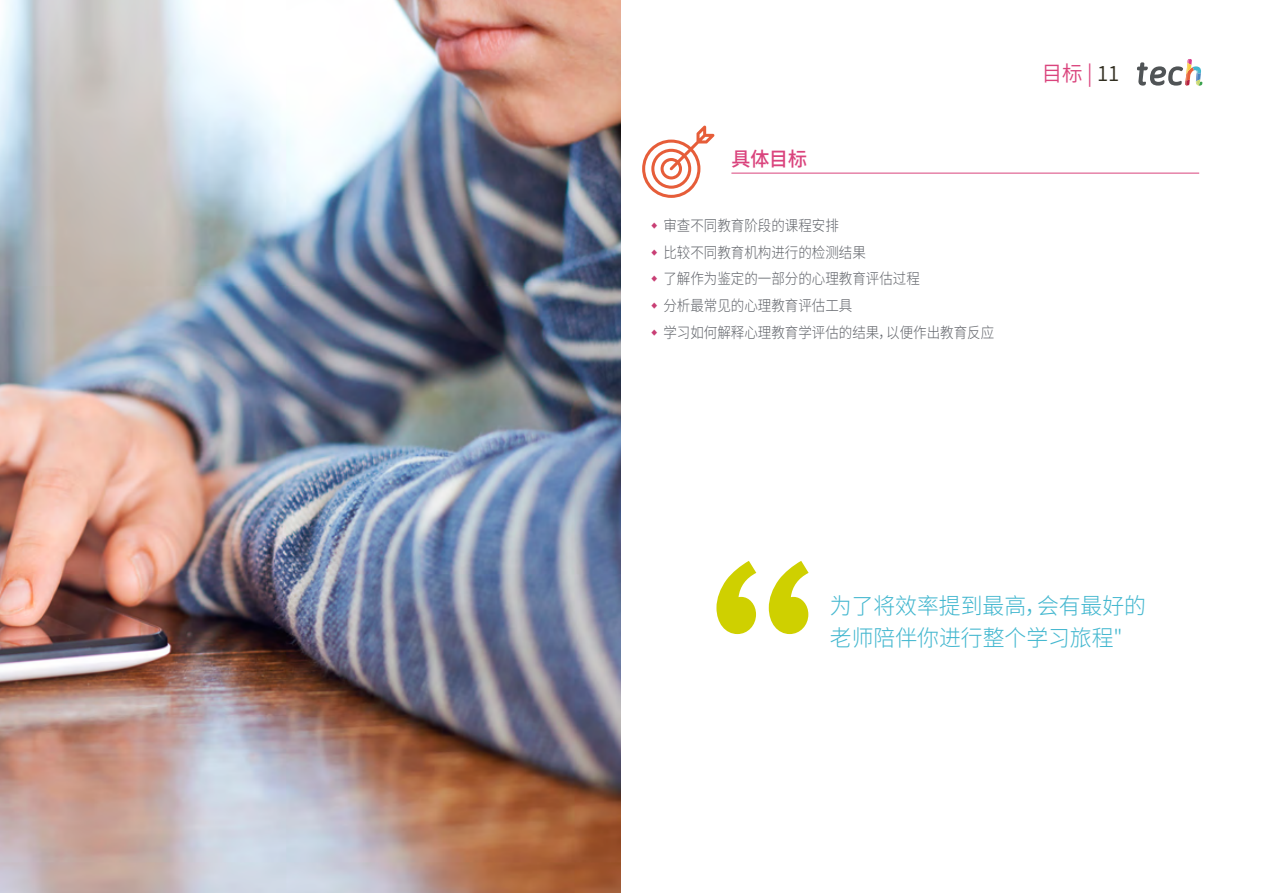
<style>
.page{position:relative;width:1263px;height:893px;background:#fff}
.page>*{position:absolute;margin:0;border:0;box-sizing:border-box;transform-origin:0 0}
.t1{font:300 22.5px/31.5px "Source Han Sans CN";color:#43b7cf}
.t2{font:21px "Source Han Sans CN";color:#da447d}
.t3{font:500 19.5px "Source Han Sans CN";color:#da447d}
.t4{font:300 15px/26.7px "Source Han Sans CN";color:#61646a;scale:.9 1}
.s1{color:#312e20}
</style>
<div class="page">
<hr style="left:731px;top:173px;width:468px;height:1px;background:#da447d">
<svg style="left:642px;top:125px;width:72px;height:73px"></svg>
<svg style="left:1137px;top:59px;width:65px;height:27px"></svg>
<img style="left:0;top:0;width:621px;height:893px">
<svg style="left:716px;top:561px;width:93px;height:73px"></svg>
<h3 class="t3" style="left:731px;top:147px;width:77px">具体目标</h3>
<p class="t4" style="left:663px;top:212px;width:369px">审查不同教育阶段的课程安排<br>比较不同教育机构进行的检测结果<br>了解作为鉴定的一部分的心理教育评估过程<br>分析最常见的心理教育评估工具<br>学习如何解释心理教育学评估的结果，以便作出教育反应</p>
<h2 class="t2" style="left:1042px;top:61px;width:79px">目标 | <span class="s1">11</span></h2>
<h1 class="t1" style="left:830px;top:591px;width:318px">为了将效率提到最高，会有最好的老师陪伴你进行整个学习旅程"</h1>
</div>
